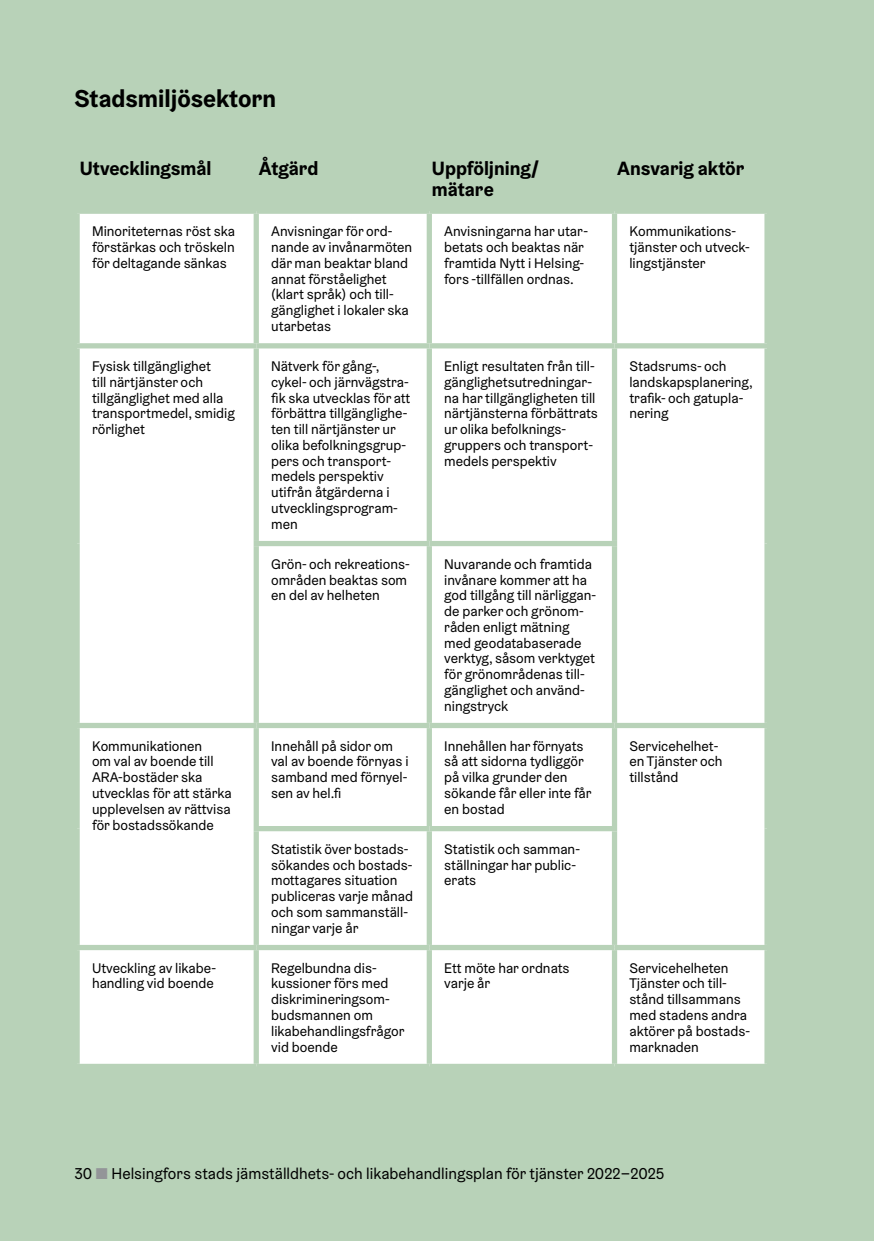
<style>
.page{position:relative;width:874px;height:1241px;background:#fff}
.page>*{position:absolute;margin:0;border:0;box-sizing:border-box;transform-origin:0 0}
.HR_2__Otsikko{font:700 24.5px "Helsinki Grotesk";color:#000}
.Taulukon_otsikot{font:700 19.25px/21px "Helsinki Grotesk";color:#000}
.t1{font:15.75px "Helsinki Grotesk";color:#000}
.Taulukkoteksti_8_pt{font:14px/15.8px "Helsinki Grotesk";color:#000}
.s1{color:#939598}
</style>
<div class="page">
<div style="left:0;top:0;width:873px;height:1240px;background:#b8d2b8"></div>
<div style="left:80px;top:214px;width:684px;height:849px;background:#fff"></div>
<div style="left:80px;top:728px;width:684px;height:216px;background:#fff"></div>
<div style="left:253px;top:214px;width:6px;height:129px;background:#b8d2b8"></div>
<div style="left:426px;top:214px;width:5px;height:129px;background:#b8d2b8"></div>
<div style="left:611px;top:214px;width:6px;height:129px;background:#b8d2b8"></div>
<div style="left:426px;top:348px;width:5px;height:193px;background:#b8d2b8"></div>
<div style="left:426px;top:546px;width:5px;height:176px;background:#b8d2b8"></div>
<div style="left:426px;top:728px;width:5px;height:97px;background:#b8d2b8"></div>
<div style="left:426px;top:831px;width:5px;height:113px;background:#b8d2b8"></div>
<div style="left:256px;top:944px;width:173px;height:6px;background:#b8d2b8"></div>
<div style="left:253px;top:950px;width:6px;height:113px;background:#b8d2b8"></div>
<div style="left:429px;top:944px;width:185px;height:6px;background:#b8d2b8"></div>
<div style="left:426px;top:950px;width:5px;height:113px;background:#b8d2b8"></div>
<div style="left:611px;top:950px;width:6px;height:113px;background:#b8d2b8"></div>
<div style="left:253px;top:348px;width:6px;height:193px;background:#b8d2b8"></div>
<div style="left:253px;top:546px;width:6px;height:176px;background:#b8d2b8"></div>
<div style="left:611px;top:348px;width:6px;height:193px;background:#b8d2b8"></div>
<div style="left:611px;top:546px;width:6px;height:176px;background:#b8d2b8"></div>
<div style="left:74px;top:722px;width:182px;height:6px;background:#b8d2b8"></div>
<div style="left:253px;top:728px;width:6px;height:97px;background:#b8d2b8"></div>
<div style="left:253px;top:831px;width:6px;height:113px;background:#b8d2b8"></div>
<div style="left:614px;top:722px;width:155px;height:6px;background:#b8d2b8"></div>
<div style="left:611px;top:728px;width:6px;height:97px;background:#b8d2b8"></div>
<div style="left:611px;top:831px;width:6px;height:113px;background:#b8d2b8"></div>
<div style="left:74px;top:343px;width:182px;height:5px;background:#b8d2b8"></div>
<div style="left:256px;top:343px;width:173px;height:5px;background:#b8d2b8"></div>
<div style="left:429px;top:343px;width:185px;height:5px;background:#b8d2b8"></div>
<div style="left:614px;top:343px;width:155px;height:5px;background:#b8d2b8"></div>
<div style="left:253px;top:541px;width:176px;height:5px;background:#b8d2b8"></div>
<div style="left:429px;top:541px;width:188px;height:5px;background:#b8d2b8"></div>
<div style="left:256px;top:722px;width:173px;height:6px;background:#b8d2b8"></div>
<div style="left:429px;top:722px;width:185px;height:6px;background:#b8d2b8"></div>
<div style="left:253px;top:825px;width:176px;height:6px;background:#b8d2b8"></div>
<div style="left:429px;top:825px;width:188px;height:6px;background:#b8d2b8"></div>
<div style="left:74px;top:944px;width:182px;height:6px;background:#b8d2b8"></div>
<div style="left:614px;top:944px;width:155px;height:6px;background:#b8d2b8"></div>
<h2 class="HR_2__Otsikko" style="left:74px;top:83px;width:203px">Stadsmiljösektorn</h2>
<p class="Taulukon_otsikot" style="left:80px;top:158px;width:133px">Utvecklingsmål</p>
<p class="Taulukon_otsikot" style="left:259px;top:158px;width:61px">Åtgärd</p>
<p class="Taulukon_otsikot" style="left:431px;top:158px;width:109px">Uppföljning/ mätare</p>
<p class="Taulukon_otsikot" style="left:617px;top:158px;width:129px">Ansvarig aktör</p>
<p class="Taulukkoteksti_8_pt" style="left:92px;top:223px;width:145px;text-align:justify">Minoriteternas röst ska förstärkas och tröskeln för deltagande sänkas</p>
<p class="Taulukkoteksti_8_pt" style="left:271px;top:223px;width:142px">Anvisningar för ord&shy;nande av invånarmöten där man beaktar bland annat förståelighet (klart språk) och till&shy;gänglighet i lokaler ska utarbetas</p>
<p class="Taulukkoteksti_8_pt" style="left:444px;top:223px;width:145px">Anvisningarna har utar&shy;betats och beaktas när framtida Nytt i Helsing&shy;fors -tillfällen ordnas.</p>
<p class="Taulukkoteksti_8_pt" style="left:629px;top:223px;width:122px">Kommunikations&shy;tjänster och utveck&shy;lingstjänster</p>
<p class="Taulukkoteksti_8_pt" style="left:92px;top:358px;width:144px">Fysisk tillgänglighet<br>till närtjänster och tillgänglighet med alla transportmedel, smidig rörlighet</p>
<p class="Taulukkoteksti_8_pt" style="left:271px;top:358px;width:141px">Nätverk för gång-, cykel- och järnvägstra&shy;fik ska utvecklas för att förbättra tillgänglighe&shy;ten till närtjänster ur olika befolkningsgrup&shy;pers och transport&shy;medels perspektiv utifrån åtgärderna i utvecklingsprogram&shy;men</p>
<p class="Taulukkoteksti_8_pt" style="left:444px;top:358px;width:155px">Enligt resultaten från till&shy;gänglighetsutredningar&shy;na har tillgängligheten till närtjänsterna förbättrats ur olika befolknings&shy;gruppers och transport&shy;medels perspektiv</p>
<p class="Taulukkoteksti_8_pt" style="left:629px;top:358px;width:125px">Stadsrums- och landskapsplanering, trafik- och gatupla&shy;nering</p>
<p class="Taulukkoteksti_8_pt" style="left:271px;top:555px;width:140px">Grön- och rekreations&shy;områden beaktas som en del av helheten</p>
<p class="Taulukkoteksti_8_pt" style="left:444px;top:555px;width:153px">Nuvarande och framtida invånare kommer att ha god tillgång till närliggan&shy;de parker och grönom&shy;råden enligt mätning med geodatabaserade verktyg, såsom verktyget för grönområdenas till&shy;gänglighet och använd&shy;ningstryck</p>
<p class="Taulukkoteksti_8_pt" style="left:92px;top:737px;width:141px">Kommunikationen<br>om val av boende till<br>ARA-bostäder ska utvecklas för att stärka upplevelsen av rättvisa för bostadssökande</p>
<p class="Taulukkoteksti_8_pt" style="left:271px;top:737px;width:139px">Innehåll på sidor om val av boende förnyas i samband med förnyel&shy;sen av hel.fi</p>
<p class="Taulukkoteksti_8_pt" style="left:444px;top:737px;width:149px">Innehållen har förnyats så att sidorna tydliggör på vilka grunder den sökande får eller inte får en bostad</p>
<p class="Taulukkoteksti_8_pt" style="left:629px;top:737px;width:94px">Servicehelhet&shy;en Tjänster och tillstånd</p>
<p class="Taulukkoteksti_8_pt" style="left:271px;top:840px;width:143px">Statistik över bostads&shy;sökandes och bostads&shy;mottagares situation publiceras varje månad och som sammanställ&shy;ningar varje år</p>
<p class="Taulukkoteksti_8_pt" style="left:444px;top:840px;width:137px">Statistik och samman&shy;ställningar har public&shy;erats</p>
<p class="Taulukkoteksti_8_pt" style="left:92px;top:959px;width:125px">Utveckling av likabe&shy;handling vid boende</p>
<p class="Taulukkoteksti_8_pt" style="left:271px;top:959px;width:135px">Regelbundna dis&shy;kussioner förs med diskrimineringsom&shy;budsmannen om likabehandlingsfrågor vid boende</p>
<p class="Taulukkoteksti_8_pt" style="left:444px;top:959px;width:127px">Ett möte har ordnats varje år</p>
<p class="Taulukkoteksti_8_pt" style="left:629px;top:959px;width:122px">Servicehelheten<br>Tjänster och till&shy;stånd tillsammans med stadens andra aktörer på bostads&shy;marknaden</p>
<p class="t1" style="left:74px;top:1162px;width:591px">30 <span class="s1">■</span> Helsingfors stads jämställdhets- och likabehandlingsplan för tjänster 2022−2025</p>
</div>
